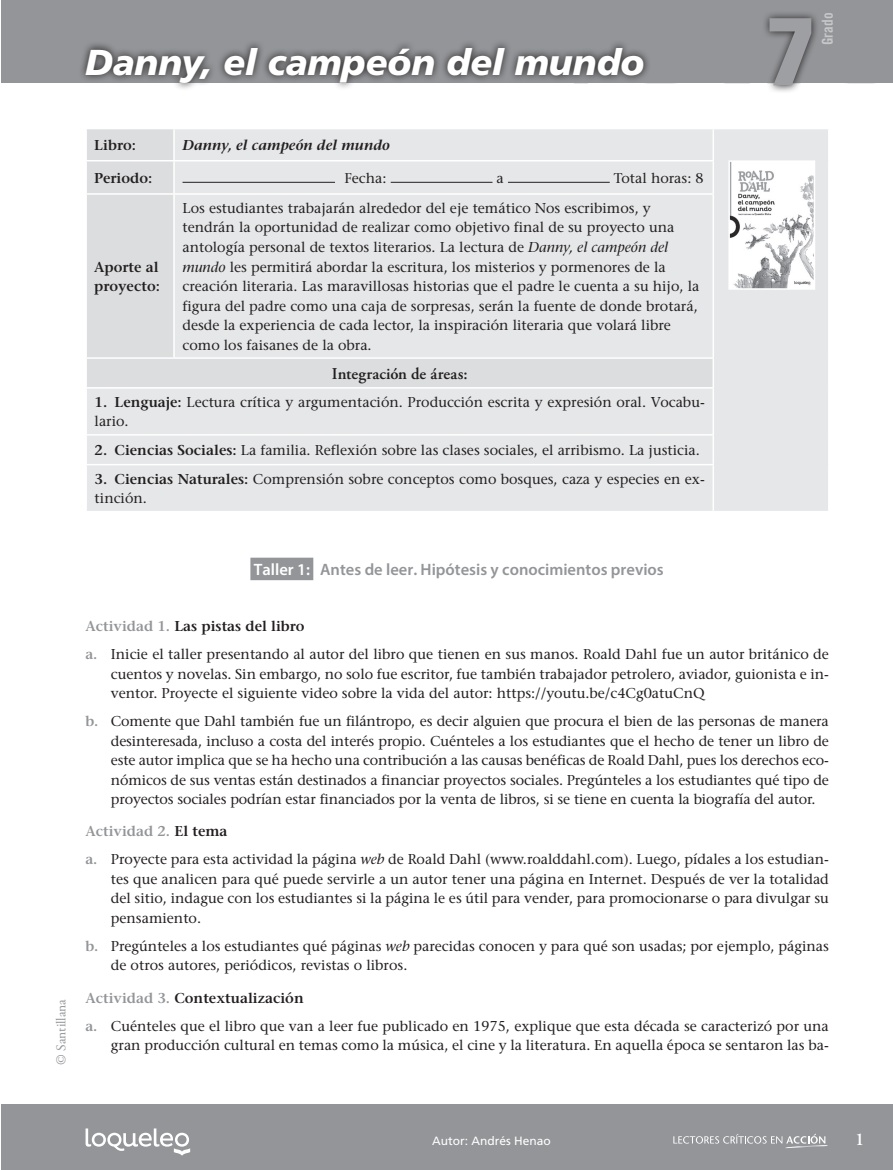
<style>
.page{position:relative;width:893px;height:1170px;background:#fff}
.page>*{position:absolute;margin:0;border:0;box-sizing:border-box;transform-origin:0 0}
.t1{font:900 condensed 96px "Frutiger";color:#9d9fa2}
.Tit_1{font:italic 900 36px "Frutiger LT Std";letter-spacing:-.005em;color:#fff}
.t2{font:600 18px "Adobe Garamond Pro";color:#fff}
.Subtitulos_color{font:600 16.5px "Myriad Pro";color:#939598}
.Subtitulos_color-2{font:600 16.5px "Adobe Garamond Pro";letter-spacing:.005em;color:#231f20}
.t3{font:15px "Trade Gothic LT Std Bd Cn 20";color:#c7c8ca}
.Texto_Fondo{font:500 14.25px/19.5px "Stone Serif Std";color:#231f20}
.Texto_Fondo-2{font:600 14.25px/19.5px "Stone Serif Std";color:#231f20}
.Texto_Fondo-3{font:italic 600 14.25px "Stone Serif Std";color:#231f20}
.Texto_Fondo-4{font:600 14.25px "Stone Serif Std";color:#939598}
.Texto_Fondo-5{font:500 14.1px "Stone Serif Std";color:#231f20}
.t4{font:13.5px "Adobe Garamond Pro";color:#939598}
.t5{font:12px "Frutiger LT Std";color:#fff}
.s1{font-style:italic}
.s2{font-weight:600}
.s3{color:#fff}
.s4{color:#939598}
.s5{font-weight:600;color:#939598}
.s6{color:#231f20}
</style>
<div class="page">
<div style="left:2px;top:1104px;width:891px;height:65px;background:#939598"></div>
<div style="left:1px;top:0;width:892px;height:83px;background:#939598"></div>
<svg style="left:765px;top:13px;width:52px;height:79px"></svg>
<svg style="left:673px;top:1133px;width:155px;height:15px"></svg>
<svg style="left:86px;top:1128px;width:104px;height:27px"></svg>
<svg style="left:82px;top:43px;width:570px;height:46px"></svg>
<div style="left:250px;top:557px;width:63px;height:23px;background:#939598"></div>
<svg style="left:87px;top:129px;width:741px;height:382px;background:#e4e5e7"></svg>
<hr style="left:173px;top:129px;width:2px;height:31px;background:#fff">
<hr style="left:713px;top:129px;width:1px;height:31px;background:#fff">
<hr style="left:85px;top:160px;width:89px;height:1px;background:#fff">
<hr style="left:85px;top:193px;width:89px;height:2px;background:#fff">
<hr style="left:173px;top:161px;width:2px;height:32px;background:#fff">
<hr style="left:173px;top:195px;width:2px;height:162px;background:#fff">
<hr style="left:174px;top:160px;width:540px;height:1px;background:#fff">
<hr style="left:174px;top:193px;width:540px;height:2px;background:#fff">
<hr style="left:713px;top:161px;width:1px;height:32px;background:#fff">
<hr style="left:713px;top:195px;width:1px;height:162px;background:#fff">
<hr style="left:85px;top:357px;width:89px;height:2px;background:#fff">
<hr style="left:174px;top:357px;width:540px;height:2px;background:#fff">
<svg style="left:713px;top:359px;width:1px;height:28px"></svg>
<hr style="left:85px;top:387px;width:89px;height:1px;background:#fff">
<hr style="left:174px;top:387px;width:540px;height:1px;background:#fff">
<hr style="left:85px;top:434px;width:89px;height:1px;background:#fff">
<hr style="left:174px;top:434px;width:540px;height:1px;background:#fff">
<hr style="left:85px;top:464px;width:89px;height:1px;background:#fff">
<hr style="left:174px;top:464px;width:540px;height:1px;background:#fff">
<hr style="left:713px;top:388px;width:1px;height:46px;background:#fff">
<svg style="left:713px;top:435px;width:1px;height:29px"></svg>
<hr style="left:713px;top:465px;width:1px;height:46px;background:#fff">
<hr style="left:182px;top:182px;width:153px;height:1px;background:#231f20">
<hr style="left:391px;top:182px;width:101px;height:1px;background:#231f20">
<hr style="left:508px;top:182px;width:102px;height:1px;background:#231f20">
<img style="left:731px;top:163px;width:81px;height:124px">
<div style="left:728px;top:160px;width:87px;height:130px;border:2px solid #fff"></div>
<p class="Tit_1" style="left:85px;top:41px;width:561px">Danny, el campeón del mundo</p>
<p class="Texto_Fondo-2" style="left:94px;top:135px;width:43px">Libro:</p>
<p class="Texto_Fondo-3" style="left:182px;top:136px;width:209px">Danny, el campeón del mundo</p>
<p class="Texto_Fondo-2" style="left:94px;top:168px;width:60px">Periodo:</p>
<p class="Texto_Fondo-5" style="left:344px;top:169px;width:44px">Fecha:</p>
<p class="Texto_Fondo-5" style="left:497px;top:169px;width:9px">a</p>
<p class="Texto_Fondo-5" style="left:614px;top:169px;width:91px">Total horas: 8</p>
<p class="Texto_Fondo" style="left:182px;top:198px;width:518px">Los estudiantes trabajarán alrededor del eje temático Nos escribimos, y tendrán la oportunidad de realizar como objetivo final de su proyecto una antología personal de textos literarios. La lectura de <span class="s1">Danny, el campeón del mundo</span> les permitirá abordar la escritura, los misterios y pormenores de la creación literaria. Las maravillosas historias que el padre le cuenta a su hijo, la figura del padre como una caja de sorpresas, serán la fuente de donde brotará, desde la experiencia de cada lector, la inspiración literaria que volará libre como los faisanes de la obra.</p>
<p class="Subtitulos_color-2" style="left:332px;top:364px;width:137px">Integración de áreas:</p>
<p class="Texto_Fondo" style="left:95px;top:392px;width:612px"><span class="s2">1. Lenguaje:</span> Lectura crítica y argumentación. Producción escrita y expresión oral. Vocabu&shy;lario.</p>
<p class="Texto_Fondo" style="left:95px;top:440px;width:607px"><span class="s2">2. Ciencias Sociales:</span> La familia. Reflexión sobre las clases sociales, el arribismo. La justicia.</p>
<p class="Texto_Fondo" style="left:95px;top:469px;width:612px"><span class="s2">3. Ciencias Naturales:</span> Comprensión sobre conceptos como bosques, caza y especies en ex&shy;tinción.</p>
<p class="Texto_Fondo-2" style="left:94px;top:257px;width:67px">Aporte al proyecto:</p>
<h1 class="t1" style="left:765px;top:-7px;width:51px">7</h1>
<p class="t3" style="left:818px;top:45px;width:34px;rotate:-90deg">Grado</p>
<p class="t4" style="left:53px;top:1064px;width:67px;rotate:-90deg">© Santillana</p>
<p class="Subtitulos_color" style="left:254px;top:559px;width:411px"><span class="s3">Taller 1:</span> Antes de leer. Hipótesis y conocimientos previos</p>
<p class="Texto_Fondo-2" style="left:85px;top:616px;width:221px"><span class="s4">Actividad 1.</span> Las pistas del libro</p>
<p class="Texto_Fondo" style="left:111px;top:644px;width:719px;text-align:justify;text-indent:-26px"><span class="s5">a.</span> Inicie el taller presentando al autor del libro que tienen en sus manos. Roald Dahl fue un autor británico de cuentos y novelas. Sin embargo, no solo fue escritor, fue también trabajador petrolero, aviador, guionista e in&shy;ventor. Proyecte el siguiente video sobre la vida del autor: https://youtu.be/c4Cg0atuCnQ</p>
<p class="Texto_Fondo" style="left:111px;top:711px;width:719px;text-align:justify;text-indent:-26px"><span class="s5">b.</span> Comente que Dahl también fue un filántropo, es decir alguien que procura el bien de las personas de manera desinteresada, incluso a costa del interés propio. Cuénteles a los estudiantes que el hecho de tener un libro de este autor implica que se ha hecho una contribución a las causas benéficas de Roald Dahl, pues los derechos eco&shy;nómicos de sus ventas están destinados a financiar proyectos sociales. Pregúnteles a los estudiantes qué tipo de proyectos sociales podrían estar financiados por la venta de libros, si se tiene en cuenta la biografía del autor.</p>
<p class="Texto_Fondo-4" style="left:85px;top:822px;width:144px">Actividad 2. <span class="s6">El tema</span></p>
<p class="Texto_Fondo" style="left:111px;top:849px;width:719px;text-align:justify;text-indent:-26px"><span class="s5">a.</span> Proyecte para esta actividad la página <span class="s1">web</span> de Roald Dahl (www.roalddahl.com). Luego, pídales a los estudian&shy;tes que analicen para qué puede servirle a un autor tener una página en Internet. Después de ver la totalidad del sitio, indague con los estudiantes si la página le es útil para vender, para promocionarse o para divulgar su pensamiento.</p>
<p class="Texto_Fondo" style="left:111px;top:936px;width:719px;text-indent:-26px"><span class="s5">b.</span> Pregúnteles a los estudiantes qué páginas <span class="s1">web</span> parecidas conocen y para qué son usadas; por ejemplo, páginas de otros autores, periódicos, revistas o libros.</p>
<p class="Texto_Fondo-2" style="left:85px;top:987px;width:220px"><span class="s4">Actividad 3.</span> Contextualización</p>
<p class="Texto_Fondo" style="left:85px;top:1015px;width:745px;text-align:right"><span class="s5">a.</span> Cuénteles que el libro que van a leer fue publicado en 1975, explique que esta década se caracterizó por una gran producción cultural en temas como la música, el cine y la literatura. En aquella época se sentaron las ba-</p>
<p class="t5" style="left:432px;top:1133px;width:120px">Autor: Andrés Henao</p>
<p class="t2" style="left:855px;top:1128px;width:11px">1</p>
</div>
